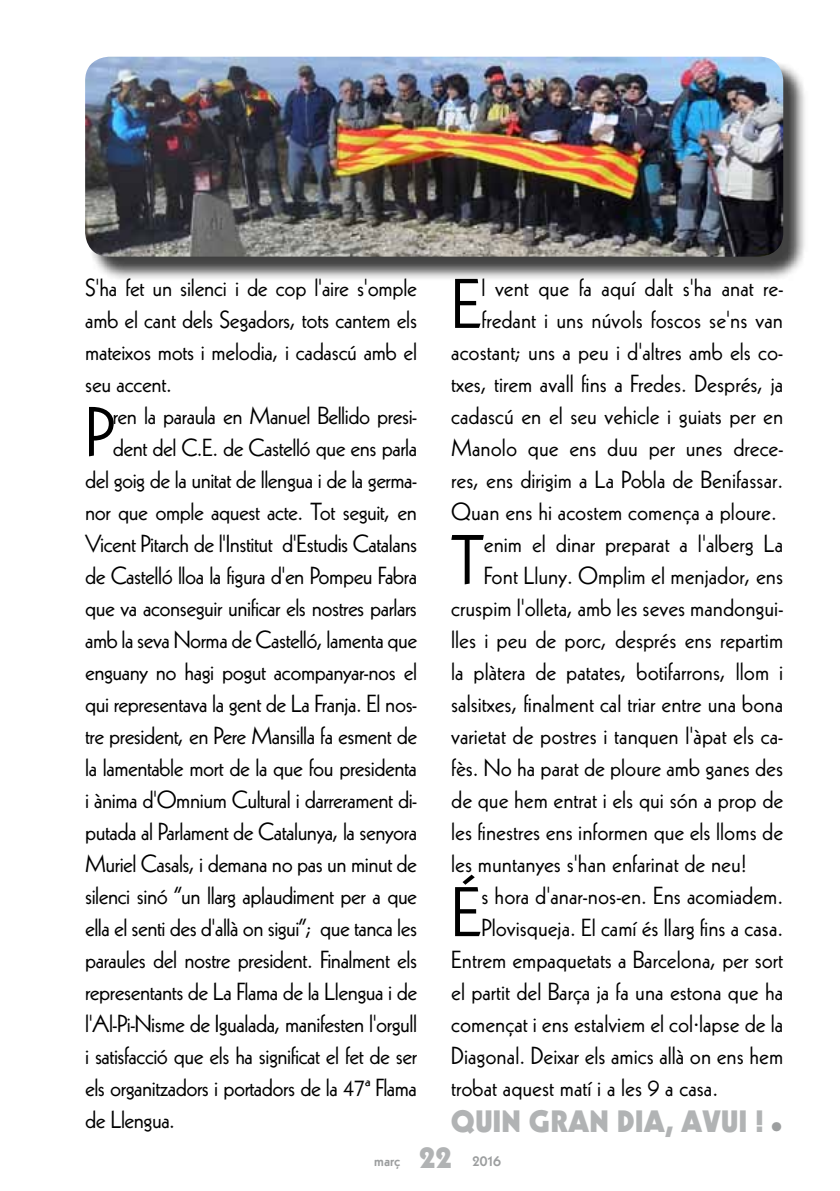
<style>
.page{position:relative;width:840px;height:1191px;background:#fff}
.page>*{position:absolute;margin:0;border:0;box-sizing:border-box;transform-origin:0 0}
.t1{font:68px "Kabel";color:#000}
.t2{font:900 30px "Kabel";letter-spacing:.01em;color:#b1b3b4}
.t3{font:24px/32px "Kabel";letter-spacing:-.01em;color:#000;text-align:justify}
.t4{font:800 16px "Kabel";color:#9c9e9f}
.s1{font-weight:900;font-size:30px;color:#b1b3b4}
</style>
<div class="page">
<div style="left:88px;top:60px;width:719px;height:221px;background:#000;opacity:.75"></div>
<img style="left:85px;top:57px;width:697px;height:200px">
<p class="t3" style="left:85px;top:272px;width:333px">S'ha fet un silenci i de cop l'aire s'omple amb el cant dels Segadors, tots cantem els mateixos mots i melodia, i cadascú amb el seu accent.</p>
<h1 class="t1" style="left:85px;top:392px;width:31px">P</h1>
<p class="t3" style="left:113px;top:400px;width:306px">ren la paraula en Manuel Bellido presi-</p>
<p class="t3" style="left:113px;top:432px;width:306px">dent del C.E. de Castelló que ens parla</p>
<p class="t3" style="left:85px;top:464px;width:333px">del goig de la unitat de llengua i de la germa-</p>
<p class="t3" style="left:85px;top:496px;width:333px">nor que omple aquest acte. Tot seguit, en</p>
<p class="t3" style="left:85px;top:528px;width:333px">Vicent Pitarch de l'Institut d'Estudis Catalans</p>
<p class="t3" style="left:85px;top:560px;width:333px">de Castelló lloa la figura d'en Pompeu Fabra</p>
<p class="t3" style="left:85px;top:592px;width:333px">que va aconseguir unificar els nostres parlars</p>
<p class="t3" style="left:85px;top:624px;width:333px">amb la seva Norma de Castelló, lamenta que</p>
<p class="t3" style="left:85px;top:656px;width:333px">enguany no hagi pogut acompanyar-nos el</p>
<p class="t3" style="left:85px;top:688px;width:333px">qui representava la gent de La Franja. El nos-</p>
<p class="t3" style="left:85px;top:719px;width:333px">tre president, en Pere Mansilla fa esment de</p>
<p class="t3" style="left:85px;top:751px;width:333px">la lamentable mort de la que fou presidenta</p>
<p class="t3" style="left:85px;top:783px;width:333px">i ànima d'Omnium Cultural i darrerament di-</p>
<p class="t3" style="left:85px;top:815px;width:333px">putada al Parlament de Catalunya, la senyora</p>
<p class="t3" style="left:85px;top:847px;width:333px">Muriel Casals, i demana no pas un minut de</p>
<p class="t3" style="left:85px;top:879px;width:333px">silenci sinó “un llarg aplaudiment per a que</p>
<p class="t3" style="left:85px;top:911px;width:333px">ella el senti des d'allà on sigui”; que tanca les</p>
<p class="t3" style="left:85px;top:943px;width:333px">paraules del nostre president. Finalment els</p>
<p class="t3" style="left:85px;top:975px;width:333px">representants de La Flama de la Llengua i de</p>
<p class="t3" style="left:85px;top:1007px;width:333px">l'Al-Pi-Nisme de Igualada, manifesten l'orgull</p>
<p class="t3" style="left:85px;top:1039px;width:333px">i satisfacció que els ha significat el fet de ser</p>
<p class="t3" style="left:85px;top:1071px;width:333px">els organitzadors i portadors de la 47ª Flama</p>
<p class="t3" style="left:85px;top:1103px;width:91px">de Llengua.</p>
<p class="t3" style="left:451px;top:272px;width:333px;text-align:right">l vent que fa aquí dalt s'ha anat re&shy;fredant i uns núvols foscos se'ns van acostant; uns a peu i d'altres amb els co&shy;txes, tirem avall fins a Fredes. Després, ja cadascú en el seu vehicle i guiats per en Manolo que ens duu per unes drece&shy;res, ens dirigim a La Pobla de Benifassar.<br>Quan ens hi acostem comença a ploure.</p>
<h1 class="t1" style="left:451px;top:520px;width:34px">T</h1>
<p class="t3" style="left:483px;top:528px;width:300px">enim el dinar preparat a l'alberg La</p>
<h1 class="t1" style="left:451px;top:264px;width:32px">E</h1>
<p class="t3" style="left:483px;top:560px;width:300px">Font Lluny. Omplim el menjador, ens</p>
<p class="t3" style="left:451px;top:592px;width:333px">cruspim l'olleta, amb les seves mandongui-</p>
<p class="t3" style="left:451px;top:624px;width:333px">lles i peu de porc, després ens repartim</p>
<p class="t3" style="left:451px;top:656px;width:333px">la plàtera de patates, botifarrons, llom i</p>
<p class="t3" style="left:451px;top:688px;width:333px">salsitxes, finalment cal triar entre una bona</p>
<p class="t3" style="left:451px;top:720px;width:333px">varietat de postres i tanquen l'àpat els ca-</p>
<p class="t3" style="left:451px;top:752px;width:333px">fès. No ha parat de ploure amb ganes des</p>
<p class="t3" style="left:451px;top:784px;width:333px">de que hem entrat i els qui són a prop de</p>
<p class="t3" style="left:451px;top:816px;width:333px">les finestres ens informen que els lloms de</p>
<p class="t3" style="left:451px;top:847px;width:297px">les muntanyes s'han enfarinat de neu!</p>
<h1 class="t1" style="left:451px;top:872px;width:32px">É</h1>
<p class="t3" style="left:481px;top:880px;width:303px">s hora d'anar-nos-en. Ens acomiadem.</p>
<p class="t3" style="left:481px;top:912px;width:303px">Plovisqueja. El camí és llarg fins a casa.</p>
<p class="t3" style="left:451px;top:944px;width:333px">Entrem empaquetats a Barcelona, per sort</p>
<p class="t3" style="left:451px;top:976px;width:333px">el partit del Barça ja fa una estona que ha</p>
<p class="t3" style="left:451px;top:1008px;width:333px">començat i ens estalviem el col·lapse de la</p>
<p class="t3" style="left:451px;top:1040px;width:333px">Diagonal. Deixar els amics allà on ens hem</p>
<p class="t3" style="left:451px;top:1072px;width:268px">trobat aquest matí i a les 9 a casa.</p>
<p class="t2" style="left:451px;top:1102px;width:333px">QUIN GRAN DIA, AVUI ! <sub>•</sub></p>
<p class="t4" style="left:374px;top:1151px;width:128px">març <span class="s1">22</span> 2016</p>
</div>
